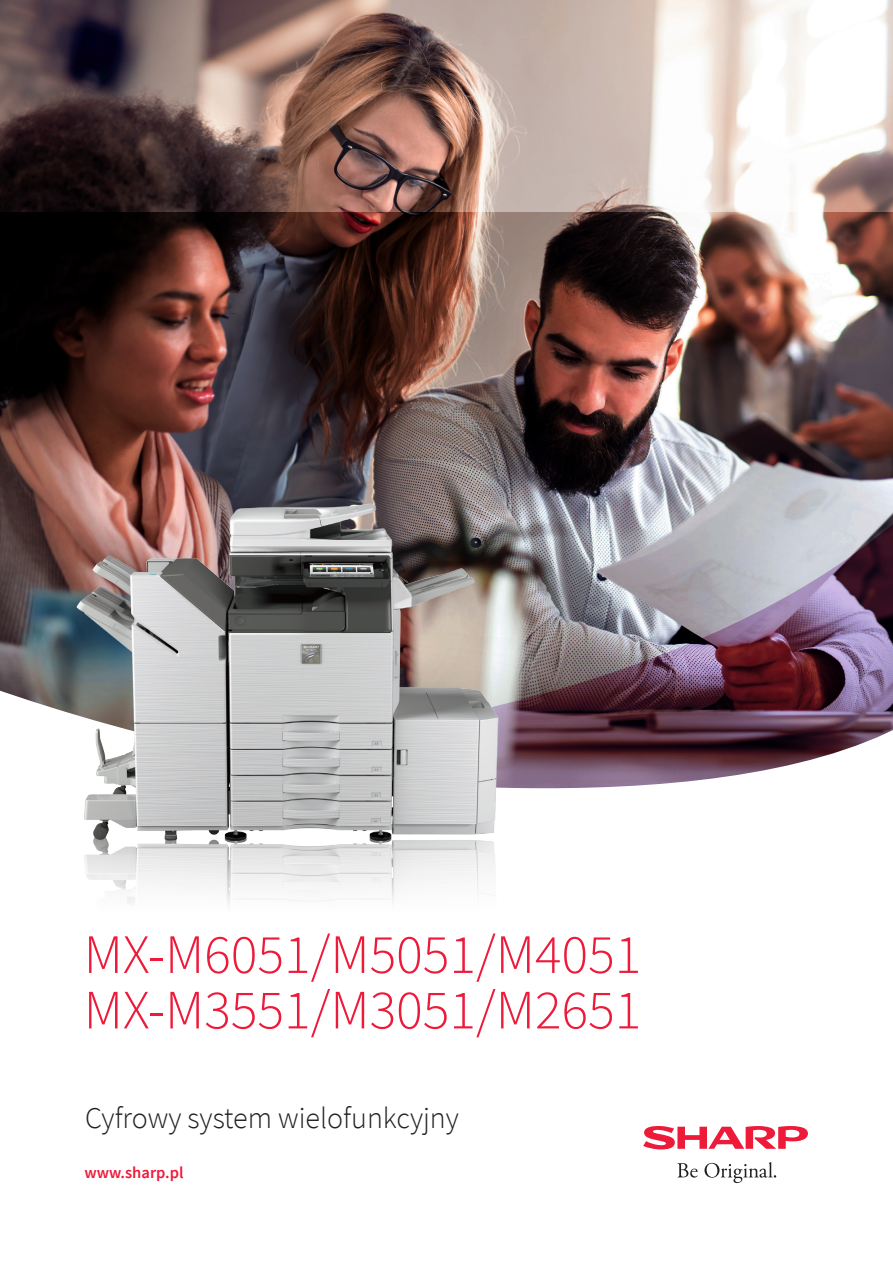
<style>
.page{position:relative;width:893px;height:1263px;background:#fff}
.page>*{position:absolute;margin:0;border:0;box-sizing:border-box;transform-origin:0 0}
.t1{font:300 55.5px/55.5px "Source Sans Pro";color:#ed1a3a}
.t2{font:300 30px "Source Sans Pro";color:#231f20}
.t3{font:600 16.5px "Source Sans Pro";color:#ed1a3a}
</style>
<div class="page">
<img style="left:0;top:0;width:893px;height:213px">
<img style="left:0;top:213px;width:893px;height:473px">
<svg style="left:577px;top:686px;width:316px;height:498px"></svg>
<svg style="left:677px;top:1163px;width:21px;height:14px"></svg>
<svg style="left:704px;top:1162px;width:72px;height:21px"></svg>
<svg style="left:643px;top:1126px;width:166px;height:23px"></svg>
<img style="left:0;top:443px;width:577px;height:461px">
<p class="t1" style="left:84px;top:927px;width:559px">MX-M6051/M5051/M4051<br>MX-M3551/M3051/M2651</p>
<p class="t2" style="left:85px;top:1100px;width:375px">Cyfrowy system wielofunkcyjny</p>
<p class="t3" style="left:85px;top:1161px;width:100px">www.sharp.pl</p>
</div>
